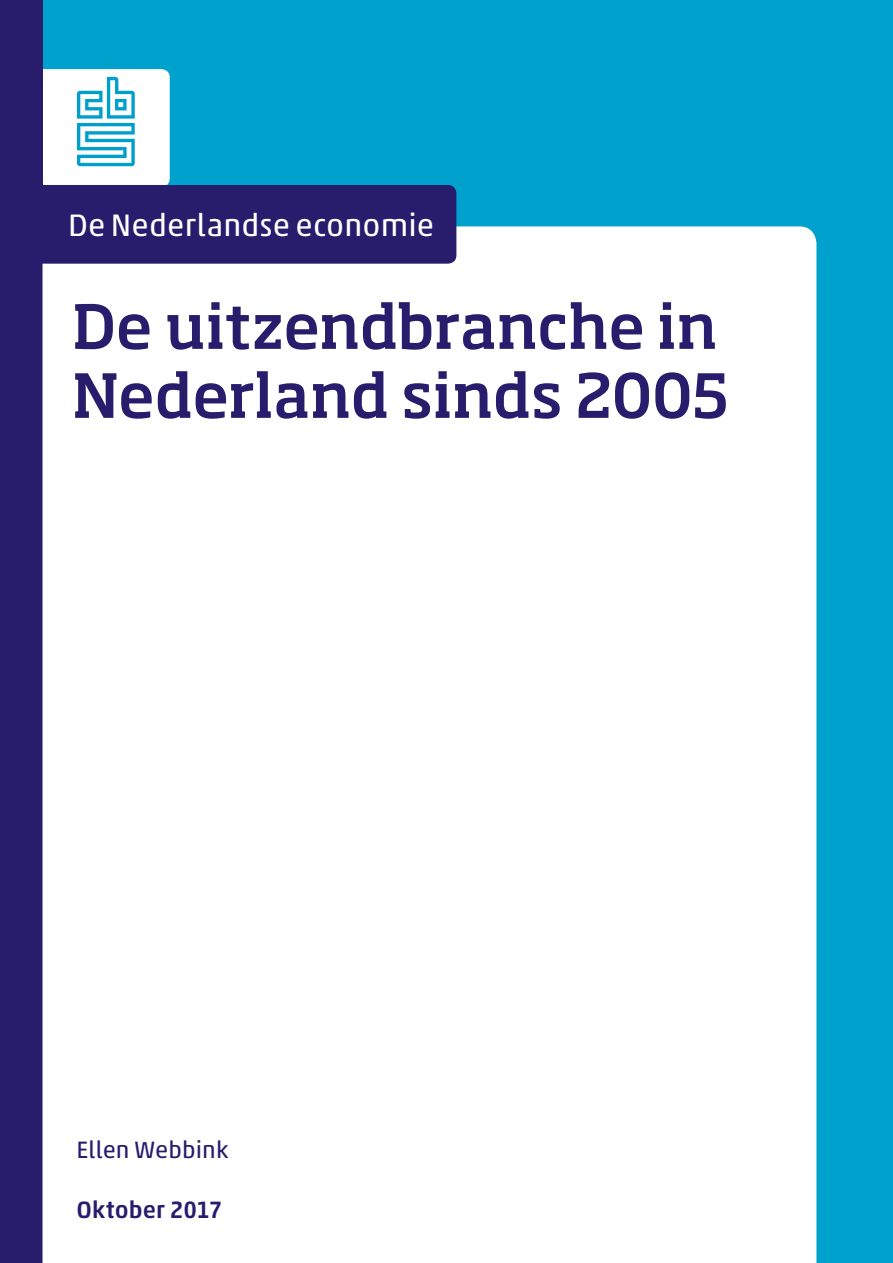
<style>
.page{position:relative;width:893px;height:1263px;background:#00a1cd}
.page>*{position:absolute;margin:0;border:0;box-sizing:border-box;transform-origin:0 0}
.t1{font:500 60px/69px "Soho Pro";letter-spacing:-.005em;color:#271d6c}
.t2{font:31.5px "Akko Pro";letter-spacing:.005em;color:#fff}
.t3{font:24px "Akko Pro";letter-spacing:.005em;color:#271d6c}
.t4{font:500 24px "Akko Pro";letter-spacing:.005em;color:#271d6c}
</style>
<div class="page">
<div style="left:0;top:0;width:43px;height:1263px;background:#271d6c"></div>
<div style="left:43px;top:226px;width:773px;height:1037px;background:#fff"></div>
<svg style="left:42px;top:69px;width:414px;height:195px"></svg>
<p class="t2" style="left:68px;top:206px;width:368px">De Nederlandse economie</p>
<p class="t1" style="left:72px;top:289px;width:658px">De uitzendbranche in<br>Nederland sinds 2005</p>
<p class="t3" style="left:77px;top:1135px;width:153px">Ellen Webbink</p>
<p class="t3" style="left:77px;top:1135px;width:171px">en Frank Notten</p>
<p class="t4" style="left:77px;top:1195px;width:147px">Oktober 2017</p>
</div>
